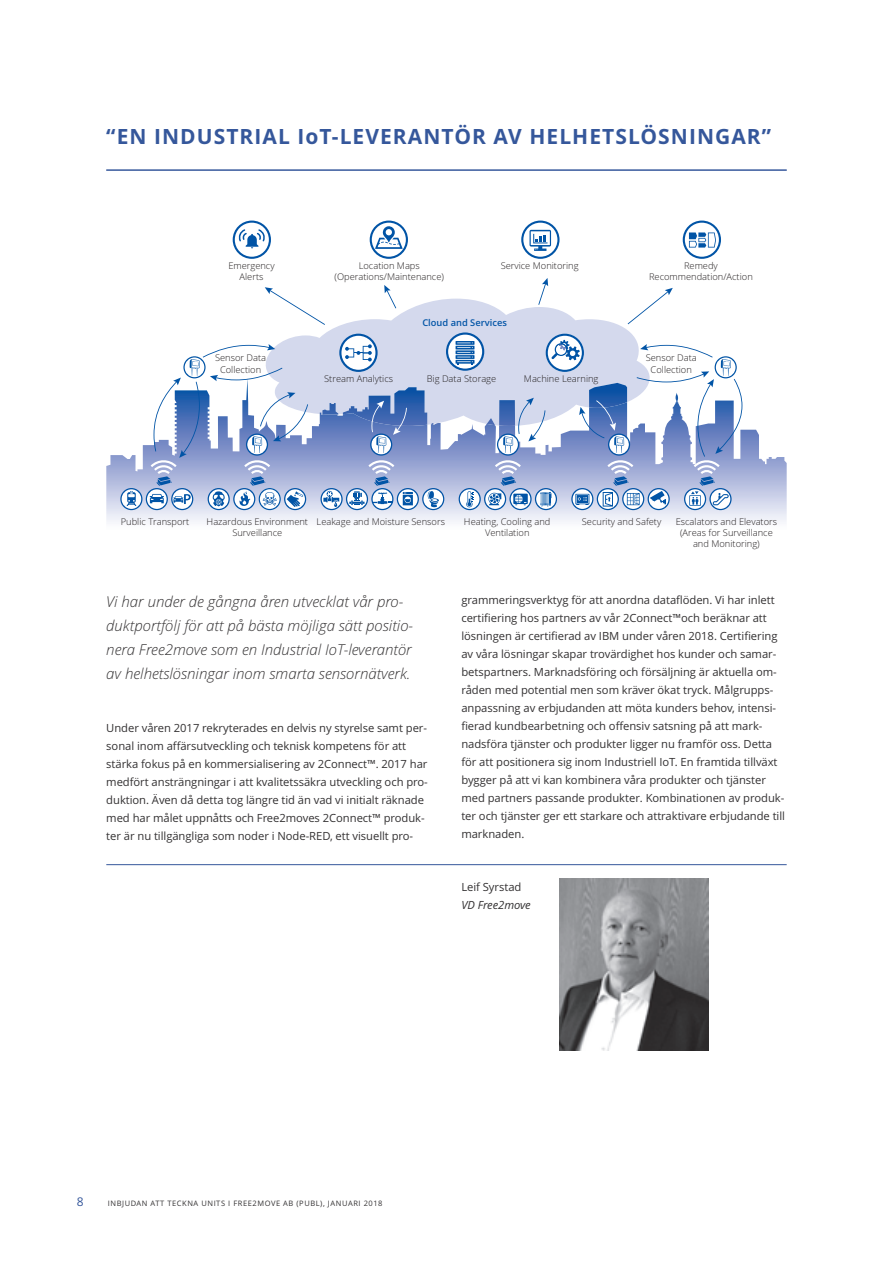
<style>
.page{position:relative;width:893px;height:1263px;background:#fff}
.page>*{position:absolute;margin:0;border:0;box-sizing:border-box;transform-origin:0 0}
.t1{font:700 21px "Open Sans";letter-spacing:.05em;color:#35579b}
.t2{font:italic 300 15px/24px "Open Sans";color:#343233}
.t3{font:12px "Open Sans";color:#35579b}
.t4{font:11.25px/18px "Open Sans";letter-spacing:-.005em;color:#343233}
.t5{font:italic 11.25px "Open Sans";letter-spacing:-.005em;color:#343233}
.t6{font:300 9.3px/11.2px "Open Sans";color:#231f20;text-align:center}
.t7{font:600 9.3px "Open Sans";color:#0154a6}
.t8{font:7.5px "Open Sans";letter-spacing:.075em;color:#343233}
</style>
<div class="page">
<hr style="left:106px;top:170px;width:681px;height:1px;background:#35579b">
<hr style="left:106px;top:864px;width:681px;height:1px;background:#35579b">
<img style="left:560px;top:879px;width:148px;height:171px">
<svg style="left:106px;top:400px;width:681px;height:122px"></svg>
<svg style="left:279px;top:299px;width:351px;height:127px;fill:#d4d9ed"></svg>
<svg style="left:233px;top:221px;width:38px;height:38px"></svg>
<svg style="left:370px;top:221px;width:38px;height:38px"></svg>
<svg style="left:521px;top:221px;width:38px;height:38px"></svg>
<svg style="left:683px;top:221px;width:38px;height:38px"></svg>
<svg style="left:265px;top:287px;width:60px;height:38px"></svg>
<svg style="left:384px;top:285px;width:12px;height:23px"></svg>
<svg style="left:538px;top:278px;width:10px;height:27px"></svg>
<svg style="left:628px;top:288px;width:45px;height:36px"></svg>
<svg style="left:120px;top:344px;width:188px;height:166px"></svg>
<svg style="left:320px;top:332px;width:422px;height:178px"></svg>
<h1 class="t1" style="left:106px;top:128px;width:666px">“EN INDUSTRIAL IoT-LEVERANTÖR AV HELHETSLÖSNINGAR”</h1>
<p class="t6" style="left:228px;top:261px;width:48px">Emergency<br>Alerts</p>
<p class="t6" style="left:215px;top:353px;width:53px">Sensor Data<br>Collection</p>
<p class="t6" style="left:334px;top:261px;width:111px">Location Maps (Operations/Maintenance)</p>
<p class="t6" style="left:501px;top:261px;width:80px">Service Monitoring</p>
<p class="t6" style="left:649px;top:261px;width:105px">Remedy<br>Recommendation/Action</p>
<p class="t6" style="left:324px;top:374px;width:70px">Stream Analytics</p>
<p class="t7" style="left:422px;top:318px;width:86px">Cloud and Services</p>
<p class="t6" style="left:427px;top:374px;width:71px">Big Data Storage</p>
<p class="t6" style="left:524px;top:374px;width:76px">Machine Learning</p>
<p class="t6" style="left:646px;top:353px;width:53px">Sensor Data<br>Collection</p>
<p class="t6" style="left:121px;top:517px;width:70px">Public Transport</p>
<p class="t6" style="left:207px;top:517px;width:103px">Hazardous Environment<br>Surveillance</p>
<p class="t6" style="left:317px;top:517px;width:130px">Leakage and Moisture Sensors</p>
<p class="t6" style="left:464px;top:517px;width:88px">Heating, Cooling and<br>Ventilation</p>
<p class="t6" style="left:582px;top:517px;width:81px">Security and Safety</p>
<p class="t6" style="left:676px;top:517px;width:103px">Escalators and Elevators (Areas for Surveillance and Monitoring)</p>
<h2 class="t2" style="left:106px;top:591px;width:308px">Vi har under de gångna åren utvecklat vår pro&shy;duktportfölj för att på bästa möjliga sätt positio&shy;nera Free2move som en Industrial IoT-leverantör av helhetslösningar inom smarta sensornätverk.</h2>
<p class="t4" style="left:106px;top:720px;width:323px">Under våren 2017 rekryterades en delvis ny styrelse samt per&shy;sonal inom affärsutveckling och teknisk kompetens för att stärka fokus på en kommersialisering av 2Connect™. 2017 har medfört ansträngningar i att kvalitetssäkra utveckling och pro&shy;duktion. Även då detta tog längre tid än vad vi initialt räknade med har målet uppnåtts och Free2moves 2Connect™ produk&shy;ter är nu tillgängliga som noder i Node-RED, ett visuellt pro-</p>
<p class="t4" style="left:461px;top:592px;width:325px">grammeringsverktyg för att anordna dataflöden. Vi har inlett certifiering hos partners av vår 2Connect™och beräknar att lösningen är certifierad av IBM under våren 2018. Certifiering av våra lösningar skapar trovärdighet hos kunder och samar&shy;betspartners. Marknadsföring och försäljning är aktuella om&shy;råden med potential men som kräver ökat tryck. Målgrupps&shy;anpassning av erbjudanden att möta kunders behov, intensi&shy;fierad kundbearbetning och offensiv satsning på att mark&shy;nadsföra tjänster och produkter ligger nu framför oss. Detta för att positionera sig inom Industriell IoT. En framtida tillväxt bygger på att vi kan kombinera våra produkter och tjänster med partners passande produkter. Kombinationen av produk&shy;ter och tjänster ger ett starkare och attraktivare erbjudande till marknaden.</p>
<p class="t4" style="left:461px;top:879px;width:62px">Leif Syrstad</p>
<p class="t5" style="left:461px;top:900px;width:71px">VD Free2move</p>
<p class="t3" style="left:77px;top:1196px;width:8px">8</p>
<p class="t8" style="left:108px;top:1200px;width:276px">INBJUDAN ATT TECKNA UNITS I FREE2MOVE AB (PUBL), JANUARI 2018</p>
</div>
